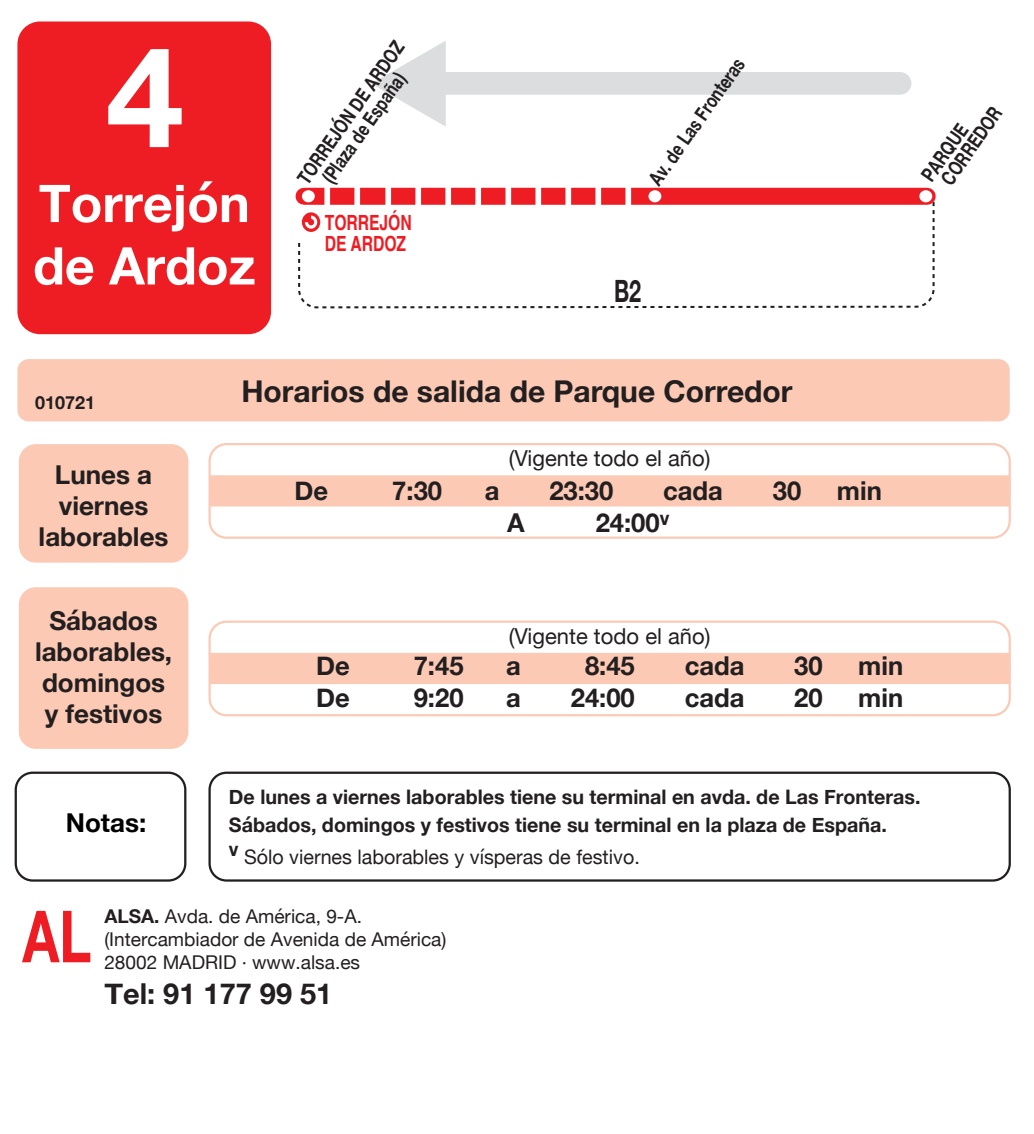
<style>
.page{position:relative;width:1034px;height:1134px;background:#fff}
.page>*{position:absolute;margin:0;border:0;box-sizing:border-box;transform-origin:0 0}
.t1{font:700 140px "Helvetica Neue";color:#fff}
.t2{font:700 72px "Helvetica Neue";color:#ee1d23;scale:.75 1}
.t3{font:700 52px/62.4px "Helvetica Neue";color:#fff}
.t4{font:700 30.8px "Helvetica Neue";color:#231f20;scale:.7 1}
.t5{font:700 30px "Helvetica Neue";color:#231f20}
.t6{font:700 28.8px "Helvetica Neue";color:#231f20;scale:1.07 1}
.t7{font:700 26px/31.2px "Helvetica Neue";color:#231f20;text-align:center}
.t8{font:700 26px "Helvetica Neue";color:#000}
.t9{font:22px "Helvetica Neue";color:#231f20}
.t10{font:700 21px/21px "Helvetica";color:#ee1d23;scale:.75 1}
.t11{font:700 20px/28px "Helvetica Neue";color:#231f20}
.t12{font:700 20px/18px "Helvetica Neue";color:#231f20;scale:.77 1}
.t13{font:20px "Helvetica Neue";color:#231f20}
.t14{font:19px/22.8px "Helvetica Neue";color:#231f20}
.t15{font:700 18px "Helvetica Neue";color:#231f20}
.s1{font-weight:700}
.s2{font-size:18.6px}
</style>
<div class="page">
<div style="left:19px;top:444px;width:169px;height:119px;background:#fcc9b4;border-radius:17px"></div>
<div style="left:19px;top:587px;width:169px;height:162px;background:#fcc9b4;border-radius:17px"></div>
<div style="left:17px;top:359px;width:993px;height:62px;background:#fcc9b4;border-radius:11px"></div>
<div style="left:211px;top:475px;width:797px;height:31px;background:#fcc9b4"></div>
<div style="left:208px;top:443px;width:803px;height:96px;border:2px solid #fcc9b4;border-radius:17px"></div>
<div style="left:211px;top:653px;width:797px;height:31px;background:#fcc9b4"></div>
<div style="left:208px;top:621px;width:803px;height:95px;border:2px solid #fcc9b4;border-radius:17px"></div>
<div style="left:15px;top:772px;width:171px;height:110px;border:2px solid #231f20;border-radius:17px"></div>
<div style="left:208px;top:772px;width:803px;height:110px;border:2px solid #231f20;border-radius:17px"></div>
<div style="left:17px;top:22px;width:254px;height:312px;background:#ee1d23;border-radius:23px"></div>
<div style="left:433px;top:72px;width:467px;height:23px;background:#dcdddf"></div>
<svg style="left:372px;top:41px;width:74px;height:85px"></svg>
<svg style="left:297px;top:192px;width:638px;height:117px"></svg>
<div style="left:304px;top:188px;width:623px;height:17px;background:#ee1d23"></div>
<div style="left:324px;top:186px;width:6px;height:21px;background:#fff"></div>
<div style="left:354px;top:186px;width:6px;height:21px;background:#fff"></div>
<div style="left:385px;top:186px;width:6px;height:21px;background:#fff"></div>
<div style="left:415px;top:186px;width:6px;height:21px;background:#fff"></div>
<div style="left:445px;top:186px;width:6px;height:21px;background:#fff"></div>
<div style="left:475px;top:186px;width:6px;height:21px;background:#fff"></div>
<div style="left:505px;top:186px;width:6px;height:21px;background:#fff"></div>
<div style="left:535px;top:186px;width:6px;height:21px;background:#fff"></div>
<div style="left:565px;top:186px;width:6px;height:21px;background:#fff"></div>
<div style="left:595px;top:186px;width:6px;height:21px;background:#fff"></div>
<div style="left:625px;top:186px;width:6px;height:21px;background:#fff"></div>
<div style="left:302px;top:190px;width:13px;height:12px;background:#fff;border-radius:50%"></div>
<div style="left:919px;top:190px;width:13px;height:12px;background:#fff;border-radius:50%"></div>
<div style="left:648px;top:190px;width:13px;height:12px;background:#fff;border-radius:50%"></div>
<svg style="left:302px;top:212px;width:18px;height:20px"></svg>
<h1 class="t1" style="left:106px;top:-13px;width:79px">4</h1>
<h3 class="t3" style="left:33px;top:174px;width:224px">Torrejón de Ardoz</h3>
<p class="t12" style="left:295px;top:177px;width:222px;rotate:-55deg">TORREJÓN DE ARDOZ</p>
<p class="t12" style="left:320px;top:176px;width:170px;rotate:-55deg">(Plaza de España)</p>
<p class="t10" style="left:325px;top:214px;width:117px">TORREJÓN<br>DE ARDOZ</p>
<p class="t12" style="left:647px;top:178px;width:197px;rotate:-55deg">Av. de Las Fronteras</p>
<p class="t4" style="left:614px;top:267px;width:40px">B2</p>
<p class="t12" style="left:924px;top:167px;width:118px;text-indent:-9px;rotate:-55deg">PARQUE<br>CORREDOR</p>
<p class="t15" style="left:35px;top:389px;width:61px">010721</p>
<p class="t7" style="left:39px;top:460px;width:131px">Lunes a viernes laborables</p>
<p class="t7" style="left:35px;top:605px;width:139px">Sábados laborables, domingos y festivos</p>
<p class="t5" style="left:241px;top:368px;width:553px">Horarios de salida de Parque Corredor</p>
<p class="t9" style="left:509px;top:442px;width:203px">(Vigente todo el año)</p>
<p class="t7" style="left:295px;top:476px;width:35px">De</p>
<p class="t7" style="left:392px;top:476px;width:51px">7:30</p>
<p class="t7" style="left:485px;top:476px;width:16px">a</p>
<p class="t7" style="left:549px;top:476px;width:66px">23:30</p>
<p class="t7" style="left:663px;top:476px;width:61px">cada</p>
<p class="t7" style="left:773px;top:476px;width:30px">30</p>
<p class="t7" style="left:837px;top:476px;width:46px">min</p>
<p class="t7" style="left:507px;top:508px;width:19px">A</p>
<p class="t7" style="left:596px;top:508px;width:75px">24:00<sup>v</sup></p>
<p class="t9" style="left:509px;top:620px;width:203px">(Vigente todo el año)</p>
<p class="t7" style="left:316px;top:651px;width:35px">De</p>
<p class="t7" style="left:414px;top:651px;width:51px">7:45</p>
<p class="t7" style="left:506px;top:651px;width:16px">a</p>
<p class="t7" style="left:585px;top:651px;width:51px">8:45</p>
<p class="t7" style="left:685px;top:651px;width:61px">cada</p>
<p class="t7" style="left:794px;top:651px;width:30px">30</p>
<p class="t7" style="left:858px;top:651px;width:46px">min</p>
<p class="t7" style="left:316px;top:683px;width:35px">De</p>
<p class="t7" style="left:414px;top:683px;width:51px">9:20</p>
<p class="t7" style="left:506px;top:683px;width:16px">a</p>
<p class="t7" style="left:571px;top:683px;width:66px">24:00</p>
<p class="t7" style="left:685px;top:683px;width:61px">cada</p>
<p class="t7" style="left:794px;top:683px;width:30px">20</p>
<p class="t7" style="left:858px;top:683px;width:46px">min</p>
<p class="t8" style="left:66px;top:802px;width:82px">Notas:</p>
<p class="t11" style="left:229px;top:783px;width:693px">De lunes a viernes laborables tiene su terminal en avda. de Las Fronteras.<br>Sábados, domingos y festivos tiene su terminal en la plaza de España.</p>
<p class="t13" style="left:229px;top:842px;width:412px"><sup>v</sup> Sólo viernes laborables y vísperas de festivo.</p>
<h2 class="t2" style="left:22px;top:880px;width:94px">AL</h2>
<p class="t14" style="left:104px;top:906px;width:344px"><span class="s1">ALSA.</span> Avda. de América, 9-A. (Intercambiador de Avenida de América)<br>28002 MADRID <span class="s2">·</span> www.alsa.es</p>
<p class="t6" style="left:104px;top:971px;width:215px">Tel: 91 177 99 51</p>
</div>
